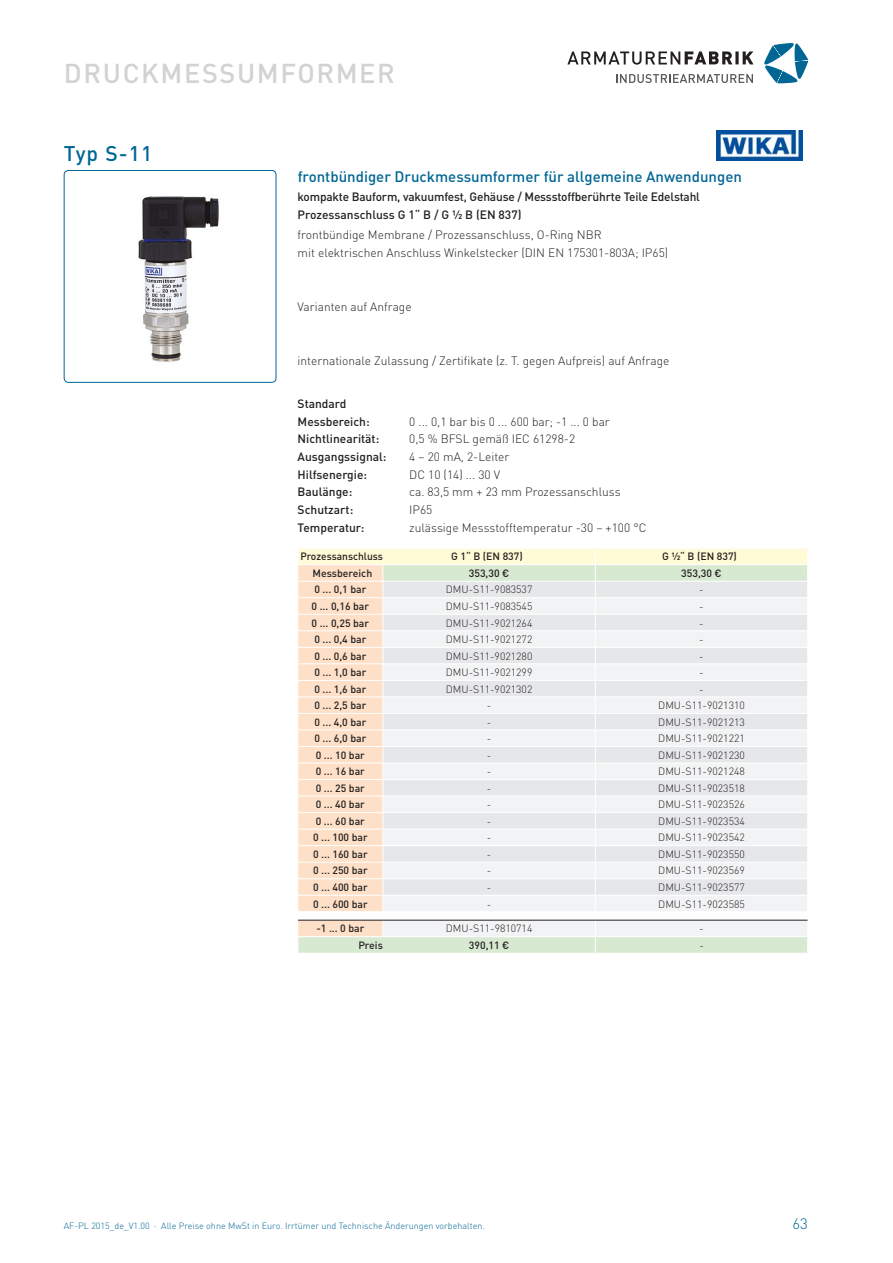
<style>
.page{position:relative;width:893px;height:1263px;background:#fff}
.page>*{position:absolute;margin:0;border:0;box-sizing:border-box;transform-origin:0 0}
.t1{font:500 27px "DINOT";letter-spacing:.06em;color:#d1d2d4}
.Ü2_Typ_blau{font:500 21px "DINOT";color:#016694}
.Ü3_PK-sub_blau{font:500 15px "DINOT";color:#016694}
.t2{font:300 15px "DINOT";color:#016694}
.Fließtext{font:300 12px "DINOT";color:#231f20}
.txt_Typ_Kurzbeschr{font:500 12px "DINOT";letter-spacing:-.015em;color:#231f20}
.Fließtext_bold{font:500 12px "DINOT";color:#231f20}
.txt_Tabelle_medium{font:300 10.5px "DINOT";color:#231f20}
.txt_Tabelle_medium-2{font:500 10.5px "DINOT";color:#231f20}
.t3{font:300 9px "DINOT";color:#016694}
</style>
<div class="page">
<svg style="left:616px;top:74px;width:137px;height:9px"></svg>
<svg style="left:764px;top:43px;width:44px;height:40px"></svg>
<svg style="left:567px;top:51px;width:186px;height:14px"></svg>
<img style="left:138px;top:196px;width:81px;height:166px">
<div style="left:64px;top:170px;width:212px;height:213px;border:1px solid #016694;border-radius:4px"></div>
<img style="left:716px;top:131px;width:87px;height:30px">
<svg style="left:298px;top:548px;width:510px;height:405px"></svg>
<hr style="left:383px;top:581px;width:212px;height:1px;background:#fff">
<hr style="left:595px;top:581px;width:213px;height:1px;background:#fff">
<h1 class="t1" style="left:64px;top:56px;width:332px">DRUCKMESSUMFORMER</h1>
<p class="Ü2_Typ_blau" style="left:64px;top:140px;width:90px">Typ S-11</p>
<p class="Ü3_PK-sub_blau" style="left:298px;top:167px;width:446px">frontbündiger Druckmessumformer für allgemeine Anwendungen</p>
<p class="txt_Typ_Kurzbeschr" style="left:298px;top:189px;width:404px">kompakte Bauform, vakuumfest, Gehäuse / Messstoffberührte Teile Edelstahl</p>
<p class="txt_Typ_Kurzbeschr" style="left:298px;top:207px;width:225px">Prozessanschluss G 1“ B / G ½ B (EN 837)</p>
<p class="Fließtext" style="left:298px;top:227px;width:305px">frontbündige Membrane / Prozessanschluss, O-Ring NBR</p>
<p class="Fließtext" style="left:298px;top:245px;width:372px">mit elektrischen Anschluss Winkelstecker (DIN EN 175301-803A; IP65)</p>
<p class="Fließtext" style="left:298px;top:299px;width:116px">Varianten auf Anfrage</p>
<p class="Fließtext" style="left:298px;top:353px;width:373px">internationale Zulassung / Zertifikate (z. T. gegen Aufpreis) auf Anfrage</p>
<p class="Fließtext_bold" style="left:298px;top:396px;width:50px">Standard</p>
<p class="Fließtext_bold" style="left:298px;top:414px;width:74px">Messbereich:</p>
<p class="Fließtext" style="left:409px;top:414px;width:202px">0 ... 0,1 bar bis 0 ... 600 bar; -1 ... 0 bar</p>
<p class="Fließtext_bold" style="left:298px;top:431px;width:83px">Nichtlinearität:</p>
<p class="Fließtext" style="left:409px;top:432px;width:167px">0,5 % BFSL gemäß IEC 61298-2</p>
<p class="Fließtext_bold" style="left:298px;top:449px;width:90px">Ausgangssignal:</p>
<p class="Fließtext" style="left:409px;top:449px;width:102px">4 – 20 mA, 2-Leiter</p>
<p class="Fließtext_bold" style="left:298px;top:467px;width:71px">Hilfsenergie:</p>
<p class="Fließtext" style="left:409px;top:467px;width:92px">DC 10 (14) ... 30 V</p>
<p class="Fließtext_bold" style="left:298px;top:484px;width:56px">Baulänge:</p>
<p class="Fließtext" style="left:409px;top:485px;width:213px">ca. 83,5 mm + 23 mm Prozessanschluss</p>
<p class="Fließtext_bold" style="left:298px;top:502px;width:57px">Schutzart:</p>
<p class="Fließtext" style="left:409px;top:502px;width:25px">IP65</p>
<p class="Fließtext_bold" style="left:298px;top:520px;width:68px">Temperatur:</p>
<p class="Fließtext" style="left:409px;top:520px;width:239px">zulässige Messstofftemperatur -30 – +100 °C</p>
<p class="txt_Tabelle_medium-2" style="left:300px;top:550px;width:84px">Prozessanschluss</p>
<p class="txt_Tabelle_medium-2" style="left:451px;top:550px;width:73px">G 1“ B (EN 837)</p>
<p class="txt_Tabelle_medium-2" style="left:662px;top:550px;width:76px">G ½“ B (EN 837)</p>
<p class="txt_Tabelle_medium-2" style="left:312px;top:566px;width:61px">Messbereich</p>
<p class="txt_Tabelle_medium-2" style="left:469px;top:566px;width:42px">353,30 €</p>
<p class="txt_Tabelle_medium-2" style="left:681px;top:566px;width:42px">353,30 €</p>
<p class="txt_Tabelle_medium-2" style="left:314px;top:583px;width:53px">0 ... 0,1 bar</p>
<p class="txt_Tabelle_medium" style="left:446px;top:583px;width:88px">DMU-S11-9083537</p>
<p class="txt_Tabelle_medium" style="left:699px;top:583px;width:6px">-</p>
<p class="txt_Tabelle_medium-2" style="left:312px;top:599px;width:59px">0 ... 0,16 bar</p>
<p class="txt_Tabelle_medium" style="left:446px;top:600px;width:88px">DMU-S11-9083545</p>
<p class="txt_Tabelle_medium" style="left:699px;top:600px;width:6px">-</p>
<p class="txt_Tabelle_medium-2" style="left:312px;top:616px;width:59px">0 ... 0,25 bar</p>
<p class="txt_Tabelle_medium" style="left:446px;top:616px;width:88px">DMU-S11-9021264</p>
<p class="txt_Tabelle_medium-2" style="left:314px;top:632px;width:53px">0 ... 0,4 bar</p>
<p class="txt_Tabelle_medium" style="left:446px;top:633px;width:88px">DMU-S11-9021272</p>
<p class="txt_Tabelle_medium" style="left:699px;top:633px;width:6px">-</p>
<p class="txt_Tabelle_medium-2" style="left:314px;top:649px;width:53px">0 ... 0,6 bar</p>
<p class="txt_Tabelle_medium" style="left:446px;top:649px;width:88px">DMU-S11-9021280</p>
<p class="txt_Tabelle_medium-2" style="left:314px;top:666px;width:53px">0 ... 1,0 bar</p>
<p class="txt_Tabelle_medium" style="left:446px;top:666px;width:88px">DMU-S11-9021299</p>
<p class="txt_Tabelle_medium" style="left:699px;top:666px;width:6px">-</p>
<p class="txt_Tabelle_medium-2" style="left:314px;top:682px;width:53px">0 ... 1,6 bar</p>
<p class="txt_Tabelle_medium" style="left:446px;top:682px;width:88px">DMU-S11-9021302</p>
<p class="txt_Tabelle_medium" style="left:699px;top:682px;width:6px">-</p>
<p class="txt_Tabelle_medium-2" style="left:314px;top:699px;width:53px">0 ... 2,5 bar</p>
<p class="txt_Tabelle_medium" style="left:487px;top:699px;width:6px">-</p>
<p class="txt_Tabelle_medium" style="left:658px;top:699px;width:88px">DMU-S11-9021310</p>
<p class="txt_Tabelle_medium-2" style="left:314px;top:715px;width:53px">0 ... 4,0 bar</p>
<p class="txt_Tabelle_medium" style="left:487px;top:715px;width:6px">-</p>
<p class="txt_Tabelle_medium" style="left:658px;top:715px;width:88px">DMU-S11-9021213</p>
<p class="txt_Tabelle_medium-2" style="left:314px;top:732px;width:53px">0 ... 6,0 bar</p>
<p class="txt_Tabelle_medium" style="left:487px;top:732px;width:6px">-</p>
<p class="txt_Tabelle_medium" style="left:658px;top:732px;width:88px">DMU-S11-9021221</p>
<p class="txt_Tabelle_medium-2" style="left:316px;top:748px;width:51px">0 ... 10 bar</p>
<p class="txt_Tabelle_medium" style="left:487px;top:748px;width:6px">-</p>
<p class="txt_Tabelle_medium" style="left:658px;top:748px;width:88px">DMU-S11-9021230</p>
<p class="txt_Tabelle_medium-2" style="left:316px;top:765px;width:51px">0 ... 16 bar</p>
<p class="txt_Tabelle_medium" style="left:487px;top:765px;width:6px">-</p>
<p class="txt_Tabelle_medium" style="left:658px;top:765px;width:88px">DMU-S11-9021248</p>
<p class="txt_Tabelle_medium-2" style="left:316px;top:781px;width:51px">0 ... 25 bar</p>
<p class="txt_Tabelle_medium" style="left:487px;top:781px;width:6px">-</p>
<p class="txt_Tabelle_medium" style="left:658px;top:781px;width:88px">DMU-S11-9023518</p>
<p class="txt_Tabelle_medium-2" style="left:316px;top:798px;width:51px">0 ... 40 bar</p>
<p class="txt_Tabelle_medium" style="left:487px;top:798px;width:6px">-</p>
<p class="txt_Tabelle_medium" style="left:658px;top:798px;width:88px">DMU-S11-9023526</p>
<p class="txt_Tabelle_medium-2" style="left:316px;top:814px;width:51px">0 ... 60 bar</p>
<p class="txt_Tabelle_medium" style="left:487px;top:815px;width:6px">-</p>
<p class="txt_Tabelle_medium" style="left:658px;top:815px;width:88px">DMU-S11-9023534</p>
<p class="txt_Tabelle_medium-2" style="left:313px;top:831px;width:56px">0 ... 100 bar</p>
<p class="txt_Tabelle_medium" style="left:487px;top:831px;width:6px">-</p>
<p class="txt_Tabelle_medium" style="left:658px;top:831px;width:88px">DMU-S11-9023542</p>
<p class="txt_Tabelle_medium-2" style="left:313px;top:847px;width:56px">0 ... 160 bar</p>
<p class="txt_Tabelle_medium" style="left:487px;top:848px;width:6px">-</p>
<p class="txt_Tabelle_medium" style="left:658px;top:848px;width:88px">DMU-S11-9023550</p>
<p class="txt_Tabelle_medium-2" style="left:313px;top:864px;width:56px">0 ... 250 bar</p>
<p class="txt_Tabelle_medium" style="left:487px;top:864px;width:6px">-</p>
<p class="txt_Tabelle_medium" style="left:658px;top:864px;width:88px">DMU-S11-9023569</p>
<p class="txt_Tabelle_medium-2" style="left:313px;top:880px;width:56px">0 ... 400 bar</p>
<p class="txt_Tabelle_medium" style="left:487px;top:881px;width:6px">-</p>
<p class="txt_Tabelle_medium" style="left:658px;top:881px;width:88px">DMU-S11-9023577</p>
<p class="txt_Tabelle_medium-2" style="left:313px;top:897px;width:56px">0 ... 600 bar</p>
<p class="txt_Tabelle_medium" style="left:658px;top:897px;width:88px">DMU-S11-9023585</p>
<p class="txt_Tabelle_medium-2" style="left:316px;top:922px;width:49px">-1 ... 0 bar</p>
<p class="txt_Tabelle_medium" style="left:446px;top:922px;width:88px">DMU-S11-9810714</p>
<p class="txt_Tabelle_medium" style="left:699px;top:922px;width:6px">-</p>
<p class="txt_Tabelle_medium-2" style="left:358px;top:938px;width:26px">Preis</p>
<p class="txt_Tabelle_medium-2" style="left:469px;top:938px;width:42px">390,11 €</p>
<p class="txt_Tabelle_medium" style="left:699px;top:939px;width:6px">-</p>
<p class="t3" style="left:64px;top:1220px;width:423px">AF-PL 2015_de_V1.00 · Alle Preise ohne MwSt in Euro. Irrtümer und Technische Änderungen vorbehalten.</p>
<p class="t2" style="left:792px;top:1214px;width:17px">63</p>
</div>
